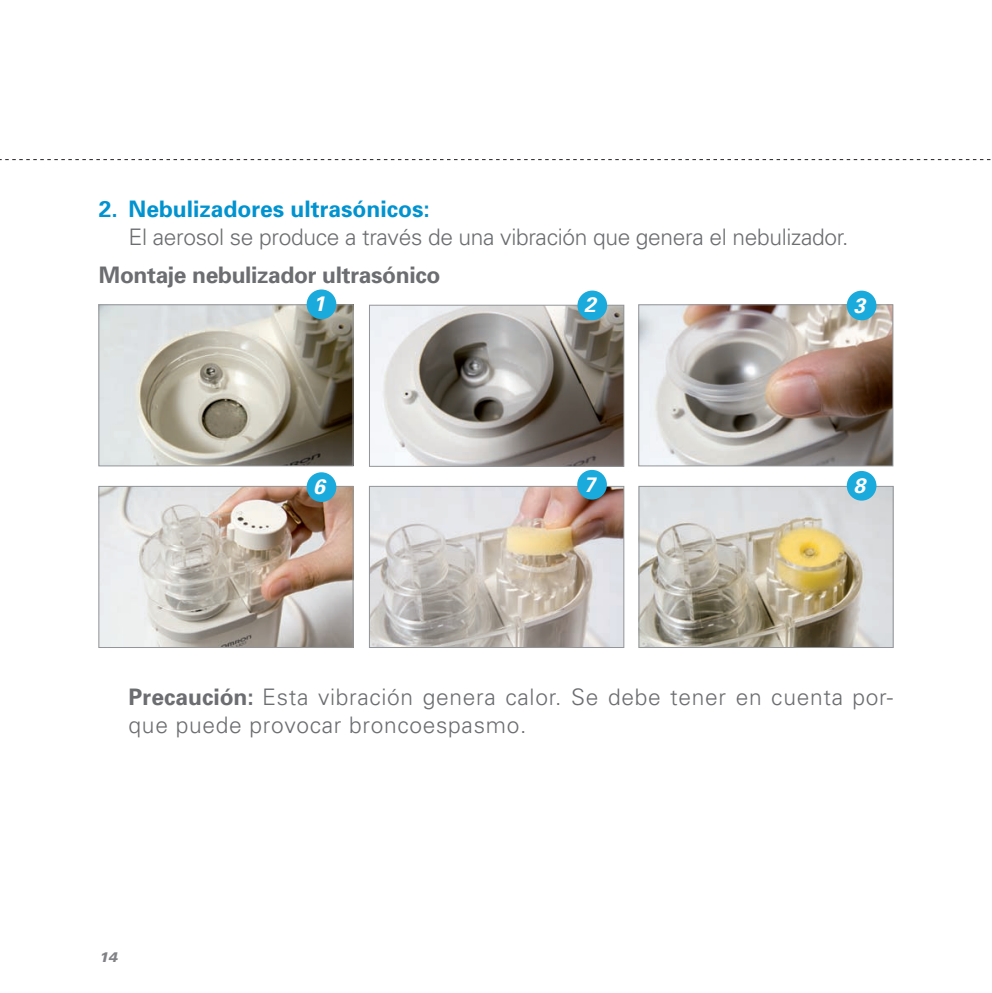
<style>
.page{position:relative;width:992px;height:993px;background:#fff}
.page>*{position:absolute;margin:0;border:0;box-sizing:border-box;transform-origin:0 0}
.t1{font:300 22.75px/28px "Univers";letter-spacing:.03em;color:#6c6d70}
.t2{font:300 22.75px "Univers";letter-spacing:-.015em;color:#6c6d70}
.t3{font:700 22.75px "Univers";letter-spacing:-.015em;color:#6c6d70}
.t4{font:700 22.75px "Univers";color:#0093d0}
.t5{font:italic 700 21px "Univers";color:#fff}
.t6{font:italic 900 14px "Univers";color:#808285}
.s1{font-weight:700}
</style>
<div class="page">
<img style="left:371px;top:307px;width:251px;height:158px">
<div style="left:369px;top:305px;width:255px;height:162px;border:1px solid #939598"></div>
<img style="left:640px;top:306px;width:251px;height:158px">
<div style="left:638px;top:304px;width:255px;height:162px;border:1px solid #939598"></div>
<div style="left:846px;top:290px;width:30px;height:30px;background:#1baadc;border-radius:50%"></div>
<div style="left:577px;top:290px;width:30px;height:30px;background:#1baadc;border-radius:50%"></div>
<img style="left:100px;top:488px;width:251px;height:158px">
<div style="left:98px;top:486px;width:255px;height:162px;border:1px solid #939598"></div>
<div style="left:306px;top:472px;width:30px;height:30px;background:#1baadc;border-radius:50%"></div>
<img style="left:371px;top:488px;width:251px;height:158px">
<div style="left:369px;top:486px;width:255px;height:162px;border:1px solid #939598"></div>
<div style="left:577px;top:470px;width:29px;height:29px;background:#1baadc;border-radius:50%"></div>
<img style="left:100px;top:306px;width:251px;height:158px">
<div style="left:98px;top:304px;width:255px;height:162px;border:1px solid #939598"></div>
<img style="left:640px;top:488px;width:251px;height:158px">
<div style="left:638px;top:486px;width:255px;height:162px;border:1px solid #939598"></div>
<div style="left:846px;top:471px;width:30px;height:29px;background:#1baadc;border-radius:50%"></div>
<div style="left:306px;top:289px;width:30px;height:30px;background:#1baadc;border-radius:50%"></div>
<svg style="left:0;top:159px;width:991px;height:1px"></svg>
<p class="t4" style="left:99px;top:195px;width:332px">2. Nebulizadores ultrasónicos:</p>
<p class="t2" style="left:129px;top:223px;width:721px">El aerosol se produce a través de una vibración que genera el nebulizador.</p>
<p class="t3" style="left:99px;top:261px;width:343px">Montaje nebulizador ultrasónico</p>
<p class="t5" style="left:313px;top:291px;width:13px">1</p>
<p class="t5" style="left:584px;top:292px;width:13px">2</p>
<p class="t5" style="left:853px;top:292px;width:13px">3</p>
<p class="t5" style="left:313px;top:474px;width:13px">6</p>
<p class="t5" style="left:583px;top:471px;width:13px">7</p>
<p class="t5" style="left:853px;top:472px;width:13px">8</p>
<p class="t1" style="left:129px;top:683px;width:765px"><span class="s1">Precaución:</span> Esta vibración genera calor. Se debe tener en cuenta por&shy;que puede provocar broncoespasmo.</p>
<p class="t6" style="left:99px;top:948px;width:20px">14</p>
</div>
